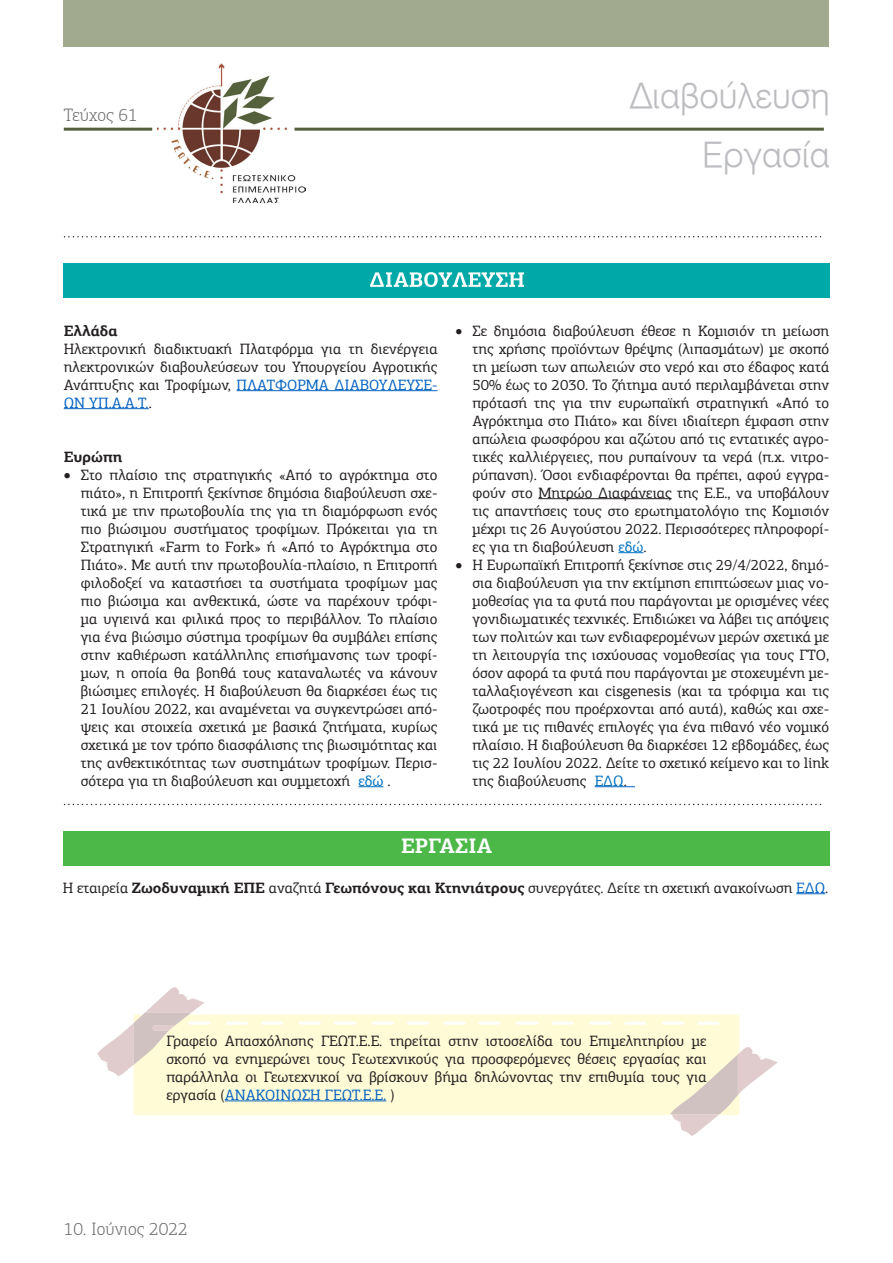
<style>
.page{position:relative;width:893px;height:1263px;background:#fff}
.page>*{position:absolute;margin:0;border:0;box-sizing:border-box;transform-origin:0 0}
.t1{font:34.5px "UN Helvetica Light Normal";color:#bcbdc0}
.t2{font:700 21px "PF Agora Slab Pro";color:#fff}
.t3{font:300 18px "PF Agora Slab Pro";color:#6c6d70}
.t4{font:15px/18px "PF Agora Slab Pro";color:#231f20;text-align:justify}
.t5{font:700 15px "PF Agora Slab Pro";color:#231f20}
.s1{color:#0563c1}
.s2{color:#0070c0}
.s3{font-weight:700}
</style>
<div class="page">
<img style="left:157px;top:64px;width:148px;height:139px">
<hr style="left:64px;top:128px;width:88px;height:3px;background:#55613c">
<hr style="left:294px;top:128px;width:530px;height:3px;background:#55613c">
<div style="left:64px;top:0;width:765px;height:47px;background:#a1aa8f"></div>
<svg style="left:65px;top:236px;width:756px;height:1px"></svg>
<svg style="left:65px;top:804px;width:756px;height:1px"></svg>
<div style="left:64px;top:264px;width:766px;height:34px;background:#00a9a7"></div>
<svg style="left:370px;top:272px;width:154px;height:15px"></svg>
<hr style="left:237px;top:390px;width:200px;height:1px;background:#0563c1">
<hr style="left:64px;top:408px;width:85px;height:1px;background:#0563c1">
<svg style="left:358px;top:786px;width:25px;height:1px"></svg>
<hr style="left:538px;top:498px;width:134px;height:1px;background:#231f20">
<svg style="left:618px;top:552px;width:25px;height:1px"></svg>
<hr style="left:595px;top:786px;width:40px;height:1px;background:#0563c1">
<div style="left:64px;top:831px;width:766px;height:35px;background:#4cb848"></div>
<svg style="left:796px;top:893px;width:29px;height:1px"></svg>
<div style="left:134px;top:1015px;width:605px;height:100px;background:#fffbd6"></div>
<svg style="left:670px;top:1047px;width:108px;height:89px"></svg>
<svg style="left:97px;top:987px;width:108px;height:90px"></svg>
<hr style="left:225px;top:1100px;width:161px;height:1px;background:#0563c1">
<p class="t3" style="left:64px;top:105px;width:76px">Τεύχος 61</p>
<p class="t1" style="left:630px;top:76px;width:202px">Διαβούλευση</p>
<p class="t1" style="left:702px;top:135px;width:129px">Εργασία</p>
<p class="t5" style="left:64px;top:321px;width:55px">Ελλάδα</p>
<p class="t4" style="left:64px;top:339px;width:375px">Ηλεκτρονική διαδικτυακή Πλατφόρμα για τη διενέργεια ηλεκτρονικών διαβουλεύσεων του Υπουργείου Αγροτικής Ανάπτυξης και Τροφίμων, <span class="s1">ΠΛΑΤΦΟΡΜΑ ΔΙΑΒΟΥΛΕΥΣΕ-ΩΝ ΥΠ.Α.Α.Τ.</span>.</p>
<p class="t5" style="left:64px;top:447px;width:60px">Ευρώπη</p>
<p class="t4" style="left:81px;top:465px;width:358px;text-indent:-17px">• Στο πλαίσιο της στρατηγικής «Από το αγρόκτημα στο πιάτο», η Επιτροπή ξεκίνησε δημόσια διαβούλευση σχε&shy;τικά με την πρωτοβουλία της για τη διαμόρφωση ενός πιο βιώσιμου συστήματος τροφίμων. Πρόκειται για τη Στρατηγική «Farm to Fork» ή «Από το Αγρόκτημα στο Πιάτο». Με αυτή την πρωτοβουλία-πλαίσιο, η Επιτροπή φιλοδοξεί να καταστήσει τα συστήματα τροφίμων μας πιο βιώσιμα και ανθεκτικά, ώστε να παρέχουν τρόφι&shy;μα υγιεινά και φιλικά προς το περιβάλλον. Το πλαίσιο για ένα βιώσιμο σύστημα τροφίμων θα συμβάλει επίσης στην καθιέρωση κατάλληλης επισήμανσης των τροφί&shy;μων, η οποία θα βοηθά τους καταναλωτές να κάνουν βιώσιμες επιλογές. Η διαβούλευση θα διαρκέσει έως τις 21 Ιουλίου 2022, και αναμένεται να συγκεντρώσει από&shy;ψεις και στοιχεία σχετικά με βασικά ζητήματα, κυρίως σχετικά με τον τρόπο διασφάλισης της βιωσιμότητας και της ανθεκτικότητας των συστημάτων τροφίμων. Περισ&shy;σότερα για τη διαβούλευση και συμμετοχή <span class="s2">εδώ</span> .</p>
<p class="t4" style="left:472px;top:321px;width:358px;text-indent:-17px">• Σε δημόσια διαβούλευση έθεσε η Κομισιόν τη μείωση της χρήσης προϊόντων θρέψης (λιπασμάτων) με σκοπό τη μείωση των απωλειών στο νερό και στο έδαφος κατά 50% έως το 2030. Το ζήτημα αυτό περιλαμβάνεται στην πρότασή της για την ευρωπαϊκή στρατηγική «Από το Αγρόκτημα στο Πιάτο» και δίνει ιδιαίτερη έμφαση στην απώλεια φωσφόρου και αζώτου από τις εντατικές αγρο&shy;τικές καλλιέργειες, που ρυπαίνουν τα νερά (π.χ. νιτρο&shy;ρύπανση). Όσοι ενδιαφέρονται θα πρέπει, αφού εγγρα&shy;φούν στο Μητρώο Διαφάνειας της Ε.Ε., να υποβάλουν τις απαντήσεις τους στο ερωτηματολόγιο της Κομισιόν μέχρι τις 26 Αυγούστου 2022. Περισσότερες πληροφορί&shy;ες για τη διαβούλευση <span class="s2">εδώ</span>.</p>
<p class="t4" style="left:472px;top:555px;width:358px;text-indent:-17px">• Η Ευρωπαϊκή Επιτροπή ξεκίνησε στις 29/4/2022, δημό&shy;σια διαβούλευση για την εκτίμηση επιπτώσεων μιας νο&shy;μοθεσίας για τα φυτά που παράγονται με ορισμένες νέες γονιδιωματικές τεχνικές. Επιδιώκει να λάβει τις απόψεις των πολιτών και των ενδιαφερομένων μερών σχετικά με τη λειτουργία της ισχύουσας νομοθεσίας για τους ΓΤΟ, όσον αφορά τα φυτά που παράγονται με στοχευμένη με&shy;ταλλαξιογένεση και cisgenesis (και τα τρόφιμα και τις ζωοτροφές που προέρχονται από αυτά), καθώς και σχε&shy;τικά με τις πιθανές επιλογές για ένα πιθανό νέο νομικό πλαίσιο. Η διαβούλευση θα διαρκέσει 12 εβδομάδες, έως τις 22 Ιουλίου 2022. Δείτε το σχετικό κείμενο και το link της διαβούλευσης <span class="s2">ΕΔΩ</span>.</p>
<p class="t2" style="left:401px;top:833px;width:93px">ΕΡΓΑΣΙΑ</p>
<p class="t4" style="left:63px;top:878px;width:767px">Η εταιρεία <span class="s3">Ζωοδυναμική ΕΠΕ</span> αναζητά <span class="s3">Γεωπόνους και Κτηνιάτρους</span> συνεργάτες. Δείτε τη σχετική ανακοίνωση <span class="s1">ΕΔΩ</span>.</p>
<p class="t4" style="left:166px;top:1031px;width:542px">Γραφείο Απασχόλησης ΓΕΩΤ.Ε.Ε. τηρείται στην ιστοσελίδα του Επιμελητηρίου με σκοπό να ενημερώνει τους Γεωτεχνικούς για προσφερόμενες θέσεις εργασίας και παράλληλα οι Γεωτεχνικοί να βρίσκουν βήμα δηλώνοντας την επιθυμία τους για εργασία (<span class="s1">ΑΝΑΚΟΙΝΩΣΗ ΓΕΩΤ.Ε.Ε.</span> )</p>
<p class="t3" style="left:64px;top:1218px;width:126px">10. Ιούνιος 2022</p>
</div>
